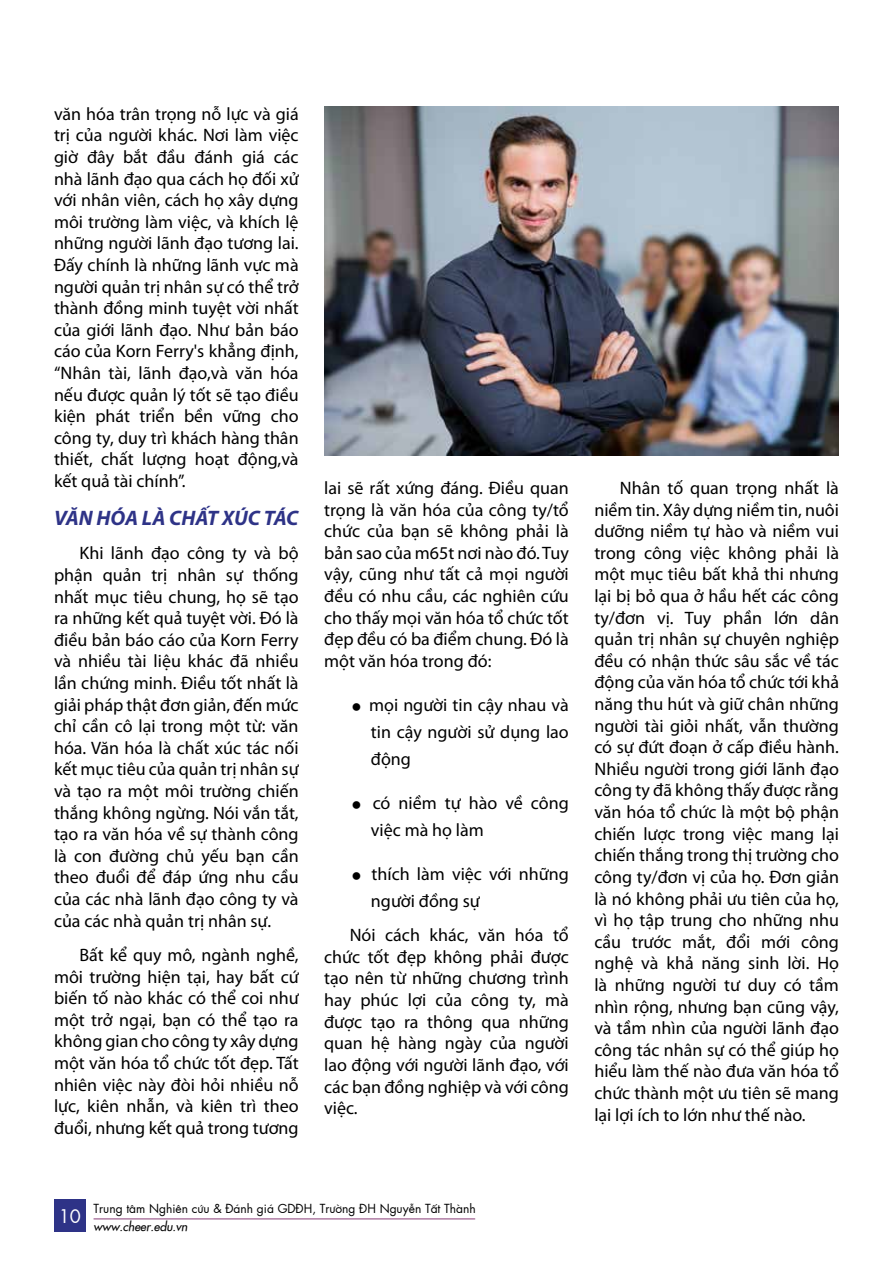
<style>
.page{position:relative;width:893px;height:1263px;background:#fff}
.page>*{position:absolute;margin:0;border:0;box-sizing:border-box;transform-origin:0 0}
.t1{font:italic 700 21px "Myriad Pro";color:#2e3387}
.t2{font:18px/21.6px "Myriad Pro";color:#000;text-align:justify}
.t3{font:18px "SFU Futura";color:#fff}
.t4{font:12px "SFU Futura";color:#000}
.t5{font:italic 12px "SFU Futura";color:#000}
</style>
<div class="page">
<div style="left:54px;top:1199px;width:32px;height:33px;background:#2e3387"></div>
<hr style="left:94px;top:1218px;width:381px;height:1px;background:#af7ca4">
<img style="left:324px;top:106px;width:515px;height:349px">
<p class="t2" style="left:54px;top:103px;width:246px">văn hóa trân trọng nỗ lực và giá trị của người khác. Nơi làm việc giờ đây bắt đầu đánh giá các nhà lãnh đạo qua cách họ đối xử với nhân viên, cách họ xây dựng môi trường làm việc, và khích lệ những người lãnh đạo tương lai.<br>Đấy chính là những lãnh vực mà người quản trị nhân sự có thể trở thành đồng minh tuyệt vời nhất của giới lãnh đạo. Như bản báo cáo của Korn Ferry's khẳng định, “Nhân tài, lãnh đạo,và văn hóa nếu được quản lý tốt sẽ tạo điều kiện phát triển bền vững cho công ty, duy trì khách hàng thân thiết, chất lượng hoạt động,và kết quả tài chính”.</p>
<p class="t1" style="left:54px;top:504px;width:246px">VĂN HÓA LÀ CHẤT XÚC TÁC</p>
<p class="t2" style="left:54px;top:542px;width:246px;text-indent:26px">Khi lãnh đạo công ty và bộ phận quản trị nhân sự thống nhất mục tiêu chung, họ sẽ tạo ra những kết quả tuyệt vời. Đó là điều bản báo cáo của Korn Ferry và nhiều tài liệu khác đã nhiều lần chứng minh. Điều tốt nhất là giải pháp thật đơn giản, đến mức chỉ cần cô lại trong một từ: văn hóa. Văn hóa là chất xúc tác nối kết mục tiêu của quản trị nhân sự và tạo ra một môi trường chiến thắng không ngừng. Nói vắn tắt, tạo ra văn hóa về sự thành công là con đường chủ yếu bạn cần theo đuổi để đáp ứng nhu cầu của các nhà lãnh đạo công ty và của các nhà quản trị nhân sự.</p>
<p class="t2" style="left:54px;top:944px;width:246px;text-indent:26px">Bất kể quy mô, ngành nghề, môi trường hiện tại, hay bất cứ biến tố nào khác có thể coi như một trở ngại, bạn có thể tạo ra không gian cho công ty xây dựng một văn hóa tổ chức tốt đẹp. Tất nhiên việc này đòi hỏi nhiều nỗ lực, kiên nhẫn, và kiên trì theo đuổi, nhưng kết quả trong tương</p>
<p class="t2" style="left:324px;top:477px;width:246px">lai sẽ rất xứng đáng. Điều quan trọng là văn hóa của công ty/tổ chức của bạn sẽ không phải là bản sao của m65t nơi nào đó. Tuy vậy, cũng như tất cả mọi người đều có nhu cầu, các nghiên cứu cho thấy mọi văn hóa tổ chức tốt đẹp đều có ba điểm chung. Đó là một văn hóa trong đó:</p>
<p class="t2" style="left:369px;top:691px;width:201px;line-height:27px">mọi người tin cậy nhau và tin cậy người sử dụng lao động</p>
<p class="t2" style="left:371px;top:789px;width:199px;line-height:27px">có niềm tự hào về công việc mà họ làm</p>
<p class="t2" style="left:371px;top:860px;width:199px;line-height:27px">thích làm việc với những người đồng sự</p>
<p class="t2" style="left:324px;top:924px;width:246px;text-indent:26px">Nói cách khác, văn hóa tổ chức tốt đẹp không phải được tạo nên từ những chương trình hay phúc lợi của công ty, mà được tạo ra thông qua những quan hệ hàng ngày của người lao động với người lãnh đạo, với các bạn đồng nghiệp và với công việc.</p>
<p class="t2" style="left:594px;top:477px;width:246px;text-indent:26px">Nhân tố quan trọng nhất là niềm tin. Xây dựng niềm tin, nuôi dưỡng niềm tự hào và niềm vui trong công việc không phải là một mục tiêu bất khả thi nhưng lại bị bỏ qua ở hầu hết các công ty/đơn vị. Tuy phần lớn dân quản trị nhân sự chuyên nghiệp đều có nhận thức sâu sắc về tác động của văn hóa tổ chức tới khả năng thu hút và giữ chân những người tài giỏi nhất, vẫn thường có sự đứt đoạn ở cấp điều hành.<br>Nhiều người trong giới lãnh đạo công ty đã không thấy được rằng văn hóa tổ chức là một bộ phận chiến lược trong việc mang lại chiến thắng trong thị trường cho công ty/đơn vị của họ. Đơn giản là nó không phải ưu tiên của họ, vì họ tập trung cho những nhu cầu trước mắt, đổi mới công nghệ và khả năng sinh lời. Họ là những người tư duy có tầm nhìn rộng, nhưng bạn cũng vậy, và tầm nhìn của người lãnh đạo công tác nhân sự có thể giúp họ hiểu làm thế nào đưa văn hóa tổ chức thành một ưu tiên sẽ mang lại lợi ích to lớn như thế nào.</p>
<p class="t3" style="left:59px;top:1201px;width:24px">10</p>
<p class="t4" style="left:94px;top:1199px;width:384px">Trung tâm Nghiên cứu &amp; Đánh giá GDĐH, Trường ĐH Nguyễn Tất Thành</p>
<p class="t5" style="left:94px;top:1217px;width:96px">www.cheer.edu.vn</p>
</div>
